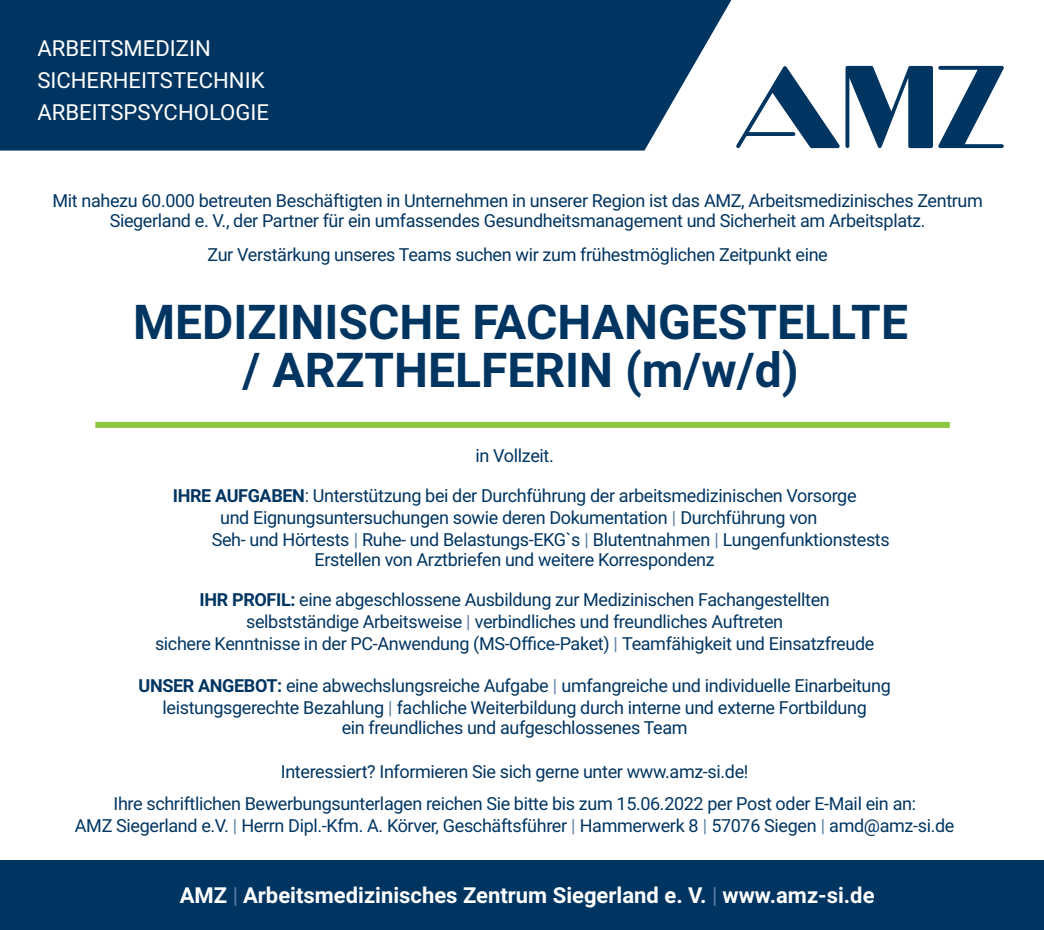
<style>
.page{position:relative;width:1044px;height:930px;background:#fff}
.page>*{position:absolute;margin:0;border:0;box-sizing:border-box;transform-origin:0 0}
.t1{font:700 48px/48px "Roboto";color:#003562;text-align:center}
.t2{font:22.2px/32.4px "Roboto";color:#fff}
.t3{font:700 22px "Roboto";color:#fff}
.t4{font:18px/22px "Roboto";letter-spacing:-.02em;color:#003562;text-align:center}
.s1{font-weight:700}
.s2{font-family:"Roboto Condensed";color:#5e7fa5}
.s3{font-family:"Roboto Condensed";font-weight:400;color:#5e7fa5}
</style>
<div class="page">
<div style="left:0;top:0;width:731px;height:151px;background:#003562"></div>
<svg style="left:736px;top:66px;width:103px;height:82px"></svg>
<svg style="left:938px;top:66px;width:65px;height:82px"></svg>
<svg style="left:845px;top:66px;width:87px;height:82px"></svg>
<div style="left:0;top:861px;width:1043px;height:69px;background:#003562"></div>
<div style="left:95px;top:422px;width:854px;height:6px;background:#8bc63e"></div>
<p class="t2" style="left:37px;top:31px;width:233px">ARBEITSMEDIZIN<br>SICHERHEITSTECHNIK<br>ARBEITSPSYCHOLOGIE</p>
<p class="t4" style="left:52px;top:190px;width:931px;line-height:20px">Mit nahezu 60.000 betreuten Beschäftigten in Unternehmen in unserer Region ist das AMZ, Arbeitsmedizinisches Zentrum<br>Siegerland e. V., der Partner für ein umfassendes Gesundheitsmanagement und Sicherheit am Arbeitsplatz.</p>
<p class="t4" style="left:207px;top:243px;width:621px">Zur Verstärkung unseres Teams suchen wir zum frühestmöglichen Zeitpunkt eine</p>
<h1 class="t1" style="left:133px;top:296px;width:776px">MEDIZINISCHE FACHANGESTELLTE / ARZTHELFERIN (m/w/d)</h1>
<p class="t4" style="left:475px;top:444px;width:80px">in Vollzeit.</p>
<p class="t4" style="left:173px;top:484px;width:685px"><span class="s1">IHRE AUFGABEN</span>: Unterstützung bei der Durchführung der arbeitsmedizinischen Vorsorge</p>
<p class="t4" style="left:220px;top:506px;width:598px">und Eignungsuntersuchungen sowie deren Dokumentation <span class="s2">|</span> Durchführung von</p>
<p class="t4" style="left:212px;top:528px;width:679px">Seh- und Hörtests <span class="s2">|</span> Ruhe- und Belastungs-EKG`s <span class="s2">|</span> Blutentnahmen <span class="s2">|</span> Lungenfunktionstests</p>
<p class="t4" style="left:314px;top:548px;width:401px">Erstellen von Arztbriefen und weitere Korrespondenz</p>
<p class="t4" style="left:155px;top:588px;width:720px"><span class="s1">IHR PROFIL:</span> eine abgeschlossene Ausbildung zur Medizinischen Fachangestellten selbstständige Arbeitsweise <span class="s2">|</span> verbindliches und freundliches Auftreten<br>sichere Kenntnisse in der PC-Anwendung (MS-Office-Paket) <span class="s2">|</span> Teamfähigkeit und Einsatzfreude</p>
<p class="t4" style="left:138px;top:674px;width:753px"><span class="s1">UNSER ANGEBOT:</span> eine abwechslungsreiche Aufgabe <span class="s2">|</span> umfangreiche und individuelle Einarbeitung leistungsgerechte Bezahlung <span class="s2">|</span> fachliche Weiterbildung durch interne und externe Fortbildung</p>
<p class="t4" style="left:341px;top:716px;width:347px">ein freundliches und aufgeschlossenes Team</p>
<p class="t4" style="left:113px;top:755px;width:803px;line-height:32px">Interessiert? Informieren Sie sich gerne unter www.amz-si.de!<br>Ihre schriftlichen Bewerbungsunterlagen reichen Sie bitte bis zum 15.06.2022 per Post oder E-Mail ein an:</p>
<p class="t4" style="left:75px;top:814px;width:880px">AMZ Siegerland e.V. <span class="s2">|</span> Herrn Dipl.-Kfm. A. Körver, Geschäftsführer <span class="s2">|</span> Hammerwerk 8 <span class="s2">|</span> 57076 Siegen <span class="s2">|</span> amd@amz-si.de</p>
<p class="t3" style="left:180px;top:879px;width:696px">AMZ <span class="s3">|</span> Arbeitsmedizinisches Zentrum Siegerland e. V. <span class="s3">|</span> www.amz-si.de</p>
</div>
